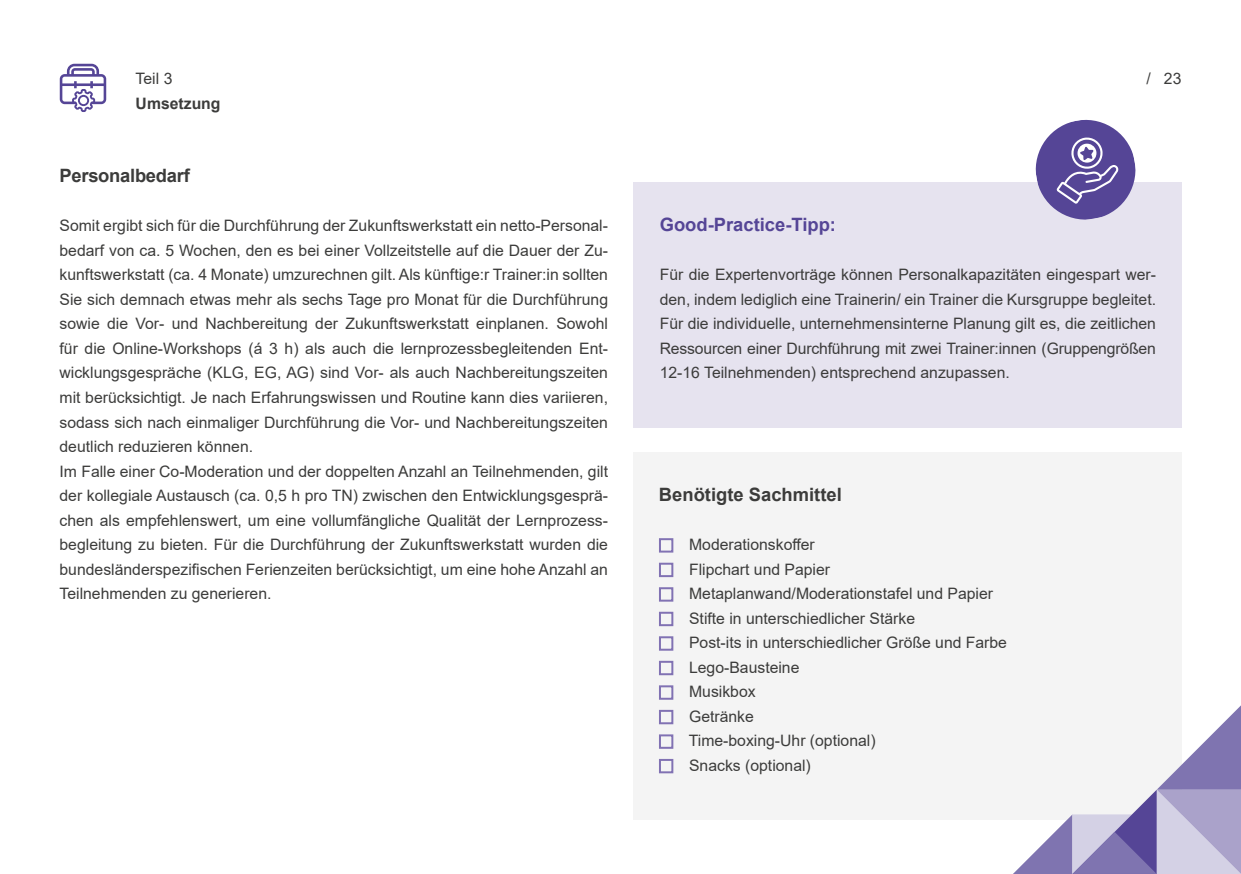
<style>
.page{position:relative;width:1241px;height:874px;background:#fff}
.page>*{position:absolute;margin:0;border:0;box-sizing:border-box;transform-origin:0 0}
.t1{font:700 18.38px "Arial";color:#3c3c3b}
.t2{font:700 18.38px "Arial";color:#554596}
.t3{font:15.75px/24.5px "Arial";color:#3c3c3b}
.t4{font:15.75px "Arial MT2";color:#3c3c3b}
.t5{font:700 15.75px "Arial";color:#3c3c3b}
</style>
<div class="page">
<div style="left:632px;top:452px;width:549px;height:367px;background:#f4f4f4"></div>
<div style="left:632px;top:182px;width:549px;height:245px;background:#e6e3ef"></div>
<svg style="left:1012px;top:705px;width:228px;height:168px"></svg>
<div style="left:659px;top:538px;width:14px;height:14px;border:2px solid #8172b3"></div>
<div style="left:659px;top:562px;width:14px;height:15px;border:2px solid #8172b3"></div>
<div style="left:659px;top:587px;width:14px;height:14px;border:2px solid #8172b3"></div>
<div style="left:659px;top:611px;width:14px;height:15px;border:2px solid #8172b3"></div>
<div style="left:659px;top:636px;width:14px;height:14px;border:2px solid #8172b3"></div>
<div style="left:659px;top:660px;width:14px;height:15px;border:2px solid #8172b3"></div>
<div style="left:659px;top:685px;width:14px;height:14px;border:2px solid #8172b3"></div>
<div style="left:659px;top:709px;width:14px;height:15px;border:2px solid #8172b3"></div>
<div style="left:659px;top:734px;width:14px;height:14px;border:2px solid #8172b3"></div>
<div style="left:659px;top:758px;width:14px;height:15px;border:2px solid #8172b3"></div>
<svg style="left:1035px;top:119px;width:101px;height:101px"></svg>
<svg style="left:60px;top:64px;width:46px;height:48px"></svg>
<p class="t3" style="left:136px;top:66px;width:38px">Teil 3</p>
<p class="t5" style="left:136px;top:92px;width:86px">Umsetzung</p>
<p class="t1" style="left:60px;top:163px;width:132px">Personalbedarf</p>
<p class="t3" style="left:60px;top:213px;width:550px">Somit ergibt sich für die Durchführung der Zukunftswerkstatt ein netto-Personal&shy;bedarf von ca. 5 Wochen, den es bei einer Vollzeitstelle auf die Dauer der Zu&shy;kunftswerkstatt (ca. 4 Monate) umzurechnen gilt. Als künftige:r Trainer:in sollten Sie sich demnach etwas mehr als sechs Tage pro Monat für die Durchführung sowie die Vor- und Nachbereitung der Zukunftswerkstatt einplanen. Sowohl für die Online-Workshops (á 3 h) als auch die lernprozessbegleitenden Ent&shy;wicklungsgespräche (KLG, EG, AG) sind Vor- als auch Nachbereitungszeiten mit berücksichtigt. Je nach Erfahrungswissen und Routine kann dies variieren, sodass sich nach einmaliger Durchführung die Vor- und Nachbereitungszeiten deutlich reduzieren können.<br>Im Falle einer Co-Moderation und der doppelten Anzahl an Teilnehmenden, gilt der kollegiale Austausch (ca. 0,5 h pro TN) zwischen den Entwicklungsgesprä&shy;chen als empfehlenswert, um eine vollumfängliche Qualität der Lernprozess&shy;begleitung zu bieten. Für die Durchführung der Zukunftswerkstatt wurden die</p>
<p class="t4" style="left:60px;top:558px;width:550px">bundesländerspezifischen Ferienzeiten berücksichtigt, um eine hohe Anzahl an</p>
<p class="t3" style="left:60px;top:581px;width:213px">Teilnehmenden zu generieren.</p>
<p class="t3" style="left:1146px;top:66px;width:37px">/ 23</p>
<p class="t2" style="left:659px;top:212px;width:178px">Good-Practice-Tipp:</p>
<p class="t3" style="left:659px;top:262px;width:498px;text-align:justify">Für die Expertenvorträge können Personalkapazitäten eingespart wer&shy;den, indem lediglich eine Trainerin/ ein Trainer die Kursgruppe begleitet.<br>Für die individuelle, unternehmensinterne Planung gilt es, die zeitlichen Ressourcen einer Durchführung mit zwei Trainer:innen (Gruppengrößen 12-16 Teilnehmenden) entsprechend anzupassen.</p>
<p class="t1" style="left:659px;top:481px;width:184px">Benötigte Sachmittel</p>
<p class="t4" style="left:689px;top:533px;width:127px">Moderationskoffer</p>
<p class="t3" style="left:688px;top:556px;width:320px">Flipchart und Papier<br>Metaplanwand/Moderationstafel und Papier<br>Stifte in unterschiedlicher Stärke<br>Post-its in unterschiedlicher Größe und Farbe<br>Lego-Bausteine<br>Musikbox<br>Getränke<br>Time-boxing-Uhr (optional)<br>Snacks (optional)</p>
</div>
